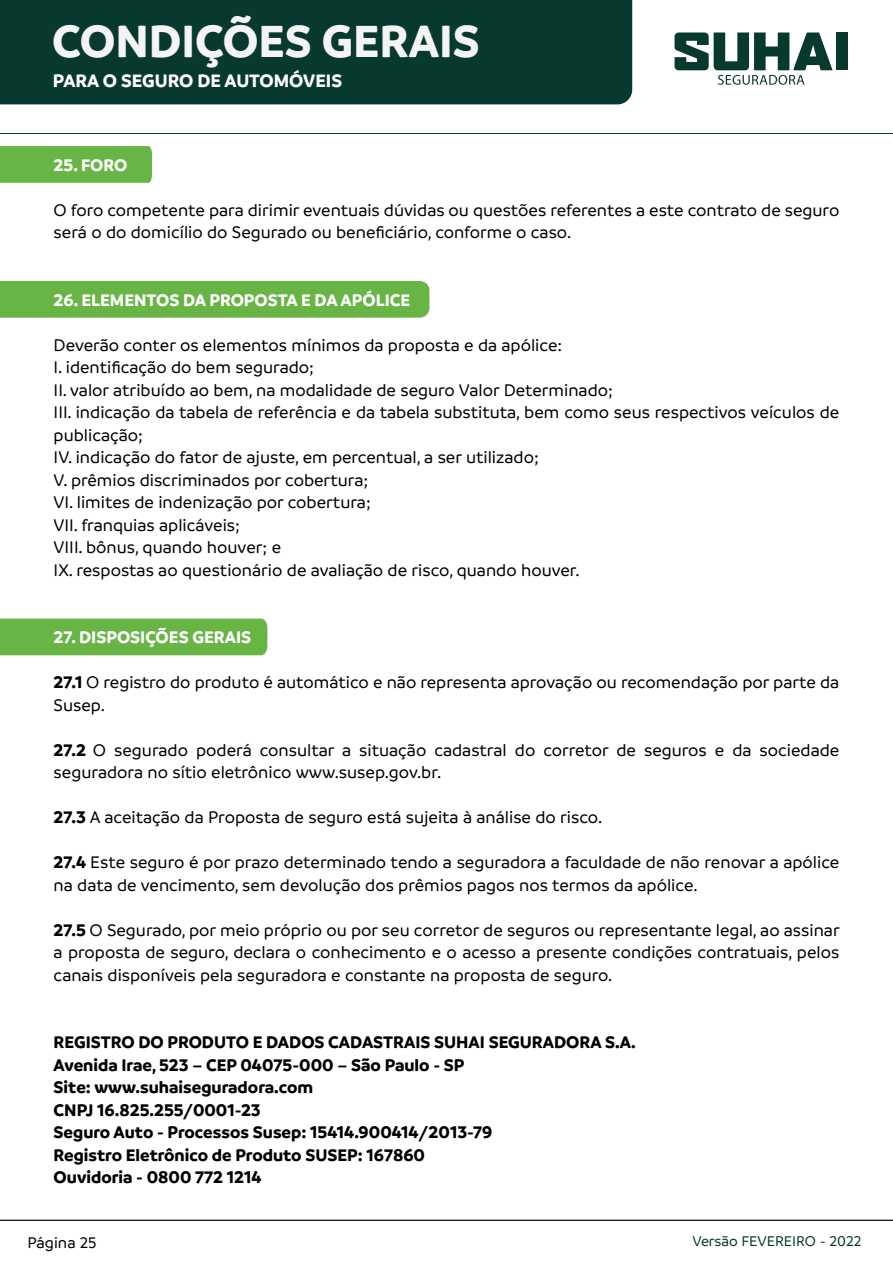
<style>
.page{position:relative;width:893px;height:1263px;background:#fff}
.page>*{position:absolute;margin:0;border:0;box-sizing:border-box;transform-origin:0 0}
.t1{font:700 48.45px "Branding";color:#f4f4f4}
.t2{font:700 19.35px "Branding";color:#fff}
.t3{font:500 18px/22.5px "Branding";color:#000}
.t4{font:700 18px/22.5px "Branding";color:#000}
.t5{font:700 18px "Branding";color:#fff}
.t6{font:500 16.5px "Branding";color:#000}
.t7{font:500 15.15px "Branding";color:#08392e}
.s1{font-weight:700}
</style>
<div class="page">
<hr style="left:0;top:1220px;width:893px;height:1px;background:#000">
<hr style="left:0;top:133px;width:893px;height:1px;background:#08392e">
<div style="left:0;top:0;width:632px;height:104px;background:#08392e"></div>
<div style="left:836px;top:33px;width:12px;height:37px;background:#08392e"></div>
<svg style="left:674px;top:32px;width:158px;height:53px"></svg>
<div style="left:0;top:146px;width:152px;height:37px;background:#68b445"></div>
<div style="left:0;top:281px;width:429px;height:37px;background:#68b445"></div>
<div style="left:0;top:618px;width:267px;height:37px;background:#68b445"></div>
<h1 class="t1" style="left:52px;top:19px;width:429px">CONDIÇÕES GERAIS</h1>
<p class="t2" style="left:53px;top:72px;width:291px">PARA O SEGURO DE AUTOMÓVEIS</p>
<p class="t5" style="left:54px;top:157px;width:75px">25. FORO</p>
<p class="t3" style="left:54px;top:199px;width:787px">O foro competente para dirimir eventuais dúvidas ou questões referentes a este contrato de seguro será o do domicílio do Segurado ou beneficiário, conforme o caso.</p>
<p class="t5" style="left:54px;top:292px;width:358px">26. ELEMENTOS DA PROPOSTA E DA APÓLICE</p>
<p class="t3" style="left:54px;top:334px;width:787px">Deverão conter os elementos mínimos da proposta e da apólice:<br>I. identificação do bem segurado;<br>II. valor atribuído ao bem, na modalidade de seguro Valor Determinado;<br>III. indicação da tabela de referência e da tabela substituta, bem como seus respectivos veículos de publicação;<br>IV. indicação do fator de ajuste, em percentual, a ser utilizado;<br>V. prêmios discriminados por cobertura;<br>VI. limites de indenização por cobertura;<br>VII. franquias aplicáveis;<br>VIII. bônus, quando houver; e<br>IX. respostas ao questionário de avaliação de risco, quando houver.</p>
<p class="t5" style="left:54px;top:629px;width:199px">27. DISPOSIÇÕES GERAIS</p>
<p class="t3" style="left:54px;top:672px;width:787px"><span class="s1">27.1</span> O registro do produto é automático e não representa aprovação ou recomendação por parte da<br>Susep.</p>
<p class="t3" style="left:54px;top:739px;width:787px"><span class="s1">27.2</span> O segurado poderá consultar a situação cadastral do corretor de seguros e da sociedade seguradora no sítio eletrônico www.susep.gov.br.</p>
<p class="t3" style="left:54px;top:807px;width:550px"><span class="s1">27.3</span> A aceitação da Proposta de seguro está sujeita à análise do risco.</p>
<p class="t3" style="left:54px;top:852px;width:787px"><span class="s1">27.4</span> Este seguro é por prazo determinado tendo a seguradora a faculdade de não renovar a apólice na data de vencimento, sem devolução dos prêmios pagos nos termos da apólice.</p>
<p class="t3" style="left:54px;top:919px;width:788px;text-align:justify"><span class="s1">27.5</span> O Segurado, por meio próprio ou por seu corretor de seguros ou representante legal, ao assinar a proposta de seguro, declara o conhecimento e o acesso a presente condições contratuais, pelos canais disponíveis pela seguradora e constante na proposta de seguro.</p>
<p class="t4" style="left:54px;top:1032px;width:583px">REGISTRO DO PRODUTO E DADOS CADASTRAIS SUHAI SEGURADORA S.A.<br>Avenida Irae, 523 – CEP 04075-000 – São Paulo - SP<br>Site: www.suhaiseguradora.com<br>CNPJ 16.825.255/0001-23<br>Seguro Auto - Processos Susep: 15414.900414/2013-79<br>Registro Eletrônico de Produto SUSEP: 167860<br>Ouvidoria - 0800 772 1214</p>
<p class="t6" style="left:27px;top:1235px;width:71px">Página 25</p>
<p class="t7" style="left:692px;top:1234px;width:171px">Versão FEVEREIRO - 2022</p>
</div>
